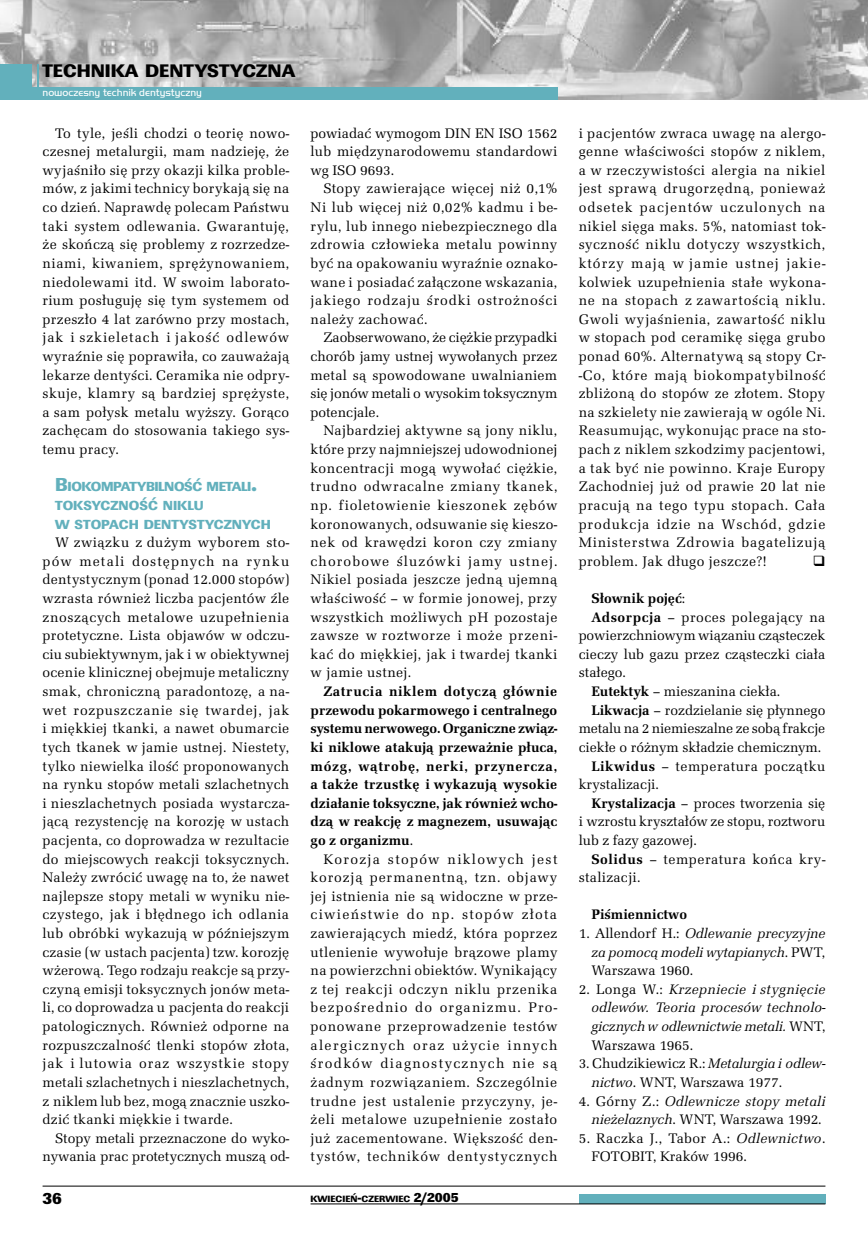
<style>
.page{position:relative;width:868px;height:1234px;background:#fff}
.page>*{position:absolute;margin:0;border:0;box-sizing:border-box;transform-origin:0 0}
.t1{font:18.9px "URW Linear TCE Ult Bol";color:#000}
.t2{font:16.5px "URW Linear TCE Ult Bol";color:#000}
._5_-_Tekst_art{font:14.25px/18.6px "URW Latino TCE";letter-spacing:.015em;color:#000;text-align:justify}
._5_-_Tekst_art-2{font:700 14.25px/18.6px "URW Latino TCE";color:#000;text-align:justify}
._6_-_Tekst_art_wypunktowanie{font:italic 14.25px/18.6px "URW Latino TCE";letter-spacing:.005em;color:#000;text-align:justify}
._6_-_Tekst_art_wypunktowanie-2{font:14.25px/18.6px "URW Latino TCE";color:#000}
._5_-_Tekst_art-3{font:14.25px/18.6px "URW Latino TCE";letter-spacing:.035em;color:#000}
._5_-_Tekst_art-4{font:14.25px/18.6px "URW Latino TCE";letter-spacing:.04em;color:#000}
._8_-_Srodtytul{font:13.65px/18.6px "URW Linear TCE Ult Bol";letter-spacing:-.005em;color:#62b0bc}
.t3{font:300 10.5px "Handel Got DCE";color:#fff}
.t4{font:9.45px "URW Linear TCE Ult Bol";color:#000}
.s1{font-size:19.5px}
.s2{font-weight:400}
.s3{font-size:13.5px}
.s4{font-weight:700}
.s5{font-style:normal}
.s6{font-style:italic}
</style>
<div class="page">
<img style="left:0;top:0;width:867px;height:100px">
<div style="left:0;top:87px;width:557px;height:13px;background:#62b0bc"></div>
<div style="left:0;top:64px;width:32px;height:35px;background:#62b0bc"></div>
<hr style="left:37px;top:64px;width:2px;height:30px;background:#62b0bc">
<div style="left:578px;top:1193px;width:247px;height:10px;background:#62b0bc"></div>
<hr style="left:310px;top:1203px;width:515px;height:1px;background:#000">
<hr style="left:43px;top:1185px;width:782px;height:1px;background:#000">
<h1 class="t1" style="left:43px;top:59px;width:254px">TECHNIKA DENTYSTYCZNA</h1>
<p class="t3" style="left:43px;top:86px;width:161px">nowoczesny technik dentystyczny</p>
<p class="_5_-_Tekst_art" style="left:43px;top:124px;width:248px;text-indent:13px">To tyle, jeśli chodzi o teorię nowo&shy;czesnej metalurgii, mam nadzieję, że wyjaśniło się przy okazji kilka proble&shy;mów, z jakimi technicy borykają się na co dzień. Naprawdę polecam Państwu taki system odlewania. Gwarantuję, że skończą się problemy z rozrzedze&shy;niami, kiwaniem, sprężynowaniem, niedolewami itd. W swoim laborato&shy;rium posługuję się tym systemem od przeszło 4 lat zarówno przy mostach, jak i szkieletach i jakość odlewów wyraźnie się poprawiła, co zauważają lekarze dentyści. Ceramika nie odpry&shy;skuje, klamry są bardziej sprężyste, a sam połysk metalu wyższy. Gorąco zachęcam do stosowania takiego sys&shy;temu pracy.</p>
<p class="_8_-_Srodtytul" style="left:55px;top:477px;width:217px"><span class="s1">B</span>IOKOMPATYBILNOŚĆ METALI<span class="s1">.<br></span>TOKSYCZNOŚĆ NIKLU<br>W STOPACH DENTYSTYCZNYCH</p>
<p class="_5_-_Tekst_art" style="left:43px;top:533px;width:248px;text-indent:13px">W związku z dużym wyborem sto&shy;pów metali dostępnych na rynku dentystycznym (ponad 12.000 stopów) wzrasta również liczba pacjentów źle znoszących metalowe uzupełnienia protetyczne. Lista objawów w odczu&shy;ciu subiektywnym, jak i w obiektywnej ocenie klinicznej obejmuje metaliczny smak, chroniczną paradontozę, a na&shy;wet rozpuszczanie się twardej, jak i miękkiej tkanki, a nawet obumarcie tych tkanek w jamie ustnej. Niestety, tylko niewielka ilość proponowanych na rynku stopów metali szlachetnych i nieszlachetnych posiada wystarcza&shy;jącą rezystencję na korozję w ustach pacjenta, co doprowadza w rezultacie do miejscowych reakcji toksycznych.<br>Należy zwrócić uwagę na to, że nawet najlepsze stopy metali w wyniku nie&shy;czystego, jak i błędnego ich odlania lub obróbki wykazują w późniejszym czasie (w ustach pacjenta) tzw. korozję wżerową. Tego rodzaju reakcje są przy&shy;czyną emisji toksycznych jonów meta&shy;li, co doprowadza u pacjenta do reakcji patologicznych. Również odporne na rozpuszczalność tlenki stopów złota, jak i lutowia oraz wszystkie stopy metali szlachetnych i nieszlachetnych, z niklem lub bez, mogą znacznie uszko&shy;dzić tkanki miękkie i twarde.</p>
<p class="_5_-_Tekst_art" style="left:43px;top:1128px;width:248px;text-align:right">Stopy metali przeznaczone do wyko&shy;nywania prac protetycznych muszą od-</p>
<p class="t2" style="left:43px;top:1187px;width:21px">36</p>
<p class="_5_-_Tekst_art" style="left:310px;top:124px;width:248px">powiadać wymogom DIN EN ISO 1562 lub międzynarodowemu standardowi wg ISO 9693.</p>
<p class="_5_-_Tekst_art" style="left:310px;top:179px;width:248px;text-indent:13px">Stopy zawierające więcej niż 0,1% Ni lub więcej niż 0,02% kadmu i be&shy;rylu, lub innego niebezpiecznego dla zdrowia człowieka metalu powinny być na opakowaniu wyraźnie oznako&shy;wane i posiadać załączone wskazania, jakiego rodzaju środki ostrożności należy zachować.</p>
<p class="_5_-_Tekst_art" style="left:310px;top:328px;width:248px;text-indent:13px">Zaobserwowano, że ciężkie przypadki chorób jamy ustnej wywołanych przez metal są spowodowane uwalnianiem się jonów metali o wysokim toksycznym potencjale.</p>
<p class="_5_-_Tekst_art" style="left:310px;top:421px;width:248px;text-indent:13px">Najbardziej aktywne są jony niklu, które przy najmniejszej udowodnionej koncentracji mogą wywołać ciężkie, trudno odwracalne zmiany tkanek, np. fioletowienie kieszonek zębów koronowanych, odsuwanie się kieszo&shy;nek od krawędzi koron czy zmiany chorobowe śluzówki jamy ustnej.<br>Nikiel posiada jeszcze jedną ujemną właściwość – w formie jonowej, przy wszystkich możliwych pH pozostaje zawsze w roztworze i może przeni&shy;kać do miękkiej, jak i twardej tkanki w jamie ustnej.</p>
<p class="_5_-_Tekst_art-2" style="left:310px;top:681px;width:248px;text-indent:13px">Zatrucia niklem dotyczą głównie przewodu pokarmowego i centralnego systemu nerwowego. Organiczne związ&shy;ki niklowe atakują przeważnie płuca, mózg, wątrobę, nerki, przynercza, a także trzustkę i wykazują wysokie działanie toksyczne, jak również wcho&shy;dzą w reakcję z magnezem, usuwając go z organizmu<span class="s2">.</span></p>
<p class="_5_-_Tekst_art" style="left:310px;top:849px;width:248px;text-indent:13px">Korozja stopów niklowych jest korozją permanentną, tzn. objawy jej istnienia nie są widoczne w prze&shy;ciwieństwie do np. stopów złota zawierających miedź, która poprzez utlenienie wywołuje brązowe plamy na powierzchni obiektów. Wynikający z tej reakcji odczyn niklu przenika bezpośrednio do organizmu. Pro&shy;ponowane przeprowadzenie testów alergicznych oraz użycie innych środków diagnostycznych nie są żadnym rozwiązaniem. Szczególnie trudne jest ustalenie przyczyny, je&shy;żeli metalowe uzupełnienie zostało już zacementowane. Większość den&shy;tystów, techników dentystycznych</p>
<p class="t4" style="left:310px;top:1192px;width:150px">KWIECIEŃ<span class="s3">-</span>CZERWIEC <span class="s3">2/2005</span></p>
<p class="_5_-_Tekst_art" style="left:578px;top:124px;width:248px">i pacjentów zwraca uwagę na alergo&shy;genne właściwości stopów z niklem, a w rzeczywistości alergia na nikiel jest sprawą drugorzędną, ponieważ odsetek pacjentów uczulonych na nikiel sięga maks. 5%, natomiast tok&shy;syczność niklu dotyczy wszystkich, którzy mają w jamie ustnej jakie&shy;kolwiek uzupełnienia stałe wykona&shy;ne na stopach z zawartością niklu.<br>Gwoli wyjaśnienia, zawartość niklu w stopach pod ceramikę sięga grubo ponad 60%. Alternatywą są stopy Cr--Co, które mają biokompatybilność zbliżoną do stopów ze złotem. Stopy na szkielety nie zawierają w ogóle Ni.<br>Reasumując, wykonując prace na sto&shy;pach z niklem szkodzimy pacjentowi, a tak być nie powinno. Kraje Europy Zachodniej już od prawie 20 lat nie pracują na tego typu stopach. Cała produkcja idzie na Wschód, gdzie Ministerstwa Zdrowia bagatelizują problem. Jak długo jeszcze?!</p>
<p class="_5_-_Tekst_art-2" style="left:591px;top:588px;width:95px">Słownik pojęć<span class="s2">:</span></p>
<p class="_5_-_Tekst_art" style="left:578px;top:607px;width:248px;text-indent:13px"><span class="s4">Adsorpcja</span> – proces polegający na powierzchniowym wiązaniu cząsteczek cieczy lub gazu przez cząsteczki ciała stałego.</p>
<p class="_5_-_Tekst_art" style="left:591px;top:682px;width:190px"><span class="s4">Eutektyk</span> – mieszanina ciekła.</p>
<p class="_5_-_Tekst_art" style="left:578px;top:700px;width:248px;text-indent:13px"><span class="s4">Likwacja</span> – rozdzielanie się płynnego metalu na 2 niemieszalne ze sobą frakcje ciekłe o różnym składzie chemicznym.</p>
<p class="_5_-_Tekst_art-3" style="left:578px;top:756px;width:248px;text-indent:13px"><span class="s4">Likwidus</span> – temperatura początku krystalizacji.</p>
<p class="_5_-_Tekst_art" style="left:578px;top:793px;width:248px;text-indent:13px"><span class="s4">Krystalizacja</span> – proces tworzenia się i wzrostu kryształów ze stopu, roztworu lub z fazy gazowej.</p>
<p class="_5_-_Tekst_art-4" style="left:578px;top:849px;width:248px;text-indent:13px"><span class="s4">Solidus</span> – temperatura końca kry&shy;stalizacji.</p>
<p class="_5_-_Tekst_art-2" style="left:591px;top:905px;width:97px">Piśmiennictwo</p>
<p class="_6_-_Tekst_art_wypunktowanie" style="left:591px;top:923px;width:235px;text-indent:-13px"><span class="s5">1. Allendorf H.:</span> Odlewanie precyzyjne za pomocą modeli wytapianych<span class="s5">. PWT, Warszawa 1960.</span></p>
<p class="_6_-_Tekst_art_wypunktowanie" style="left:591px;top:979px;width:236px;text-indent:-13px"><span class="s5">2. Longa W.:</span> Krzepniecie i stygnięcie odlewów. Teoria procesów technolo&shy;gicznych w odlewnictwie metali. <span class="s5">WNT, Warszawa 1965.</span></p>
<p class="_6_-_Tekst_art_wypunktowanie-2" style="left:591px;top:1054px;width:236px;text-indent:-13px">3. Chudzikiewicz R.: <span class="s6">Metalurgia i odlew&shy;nictwo</span>. WNT, Warszawa 1977.</p>
<p class="_6_-_Tekst_art_wypunktowanie" style="left:578px;top:1091px;width:248px;text-align:right"><span class="s5">4. Górny Z.:</span> Odlewnicze stopy metali nieżelaznych<span class="s5">. WNT, Warszawa 1992.</span></p>
<p class="_6_-_Tekst_art_wypunktowanie-2" style="left:591px;top:1128px;width:235px;text-indent:-13px">5. Raczka J., Tabor A.: <span class="s6">Odlewnictwo</span>.<br>FOTOBIT, Kraków 1996.</p>
</div>
